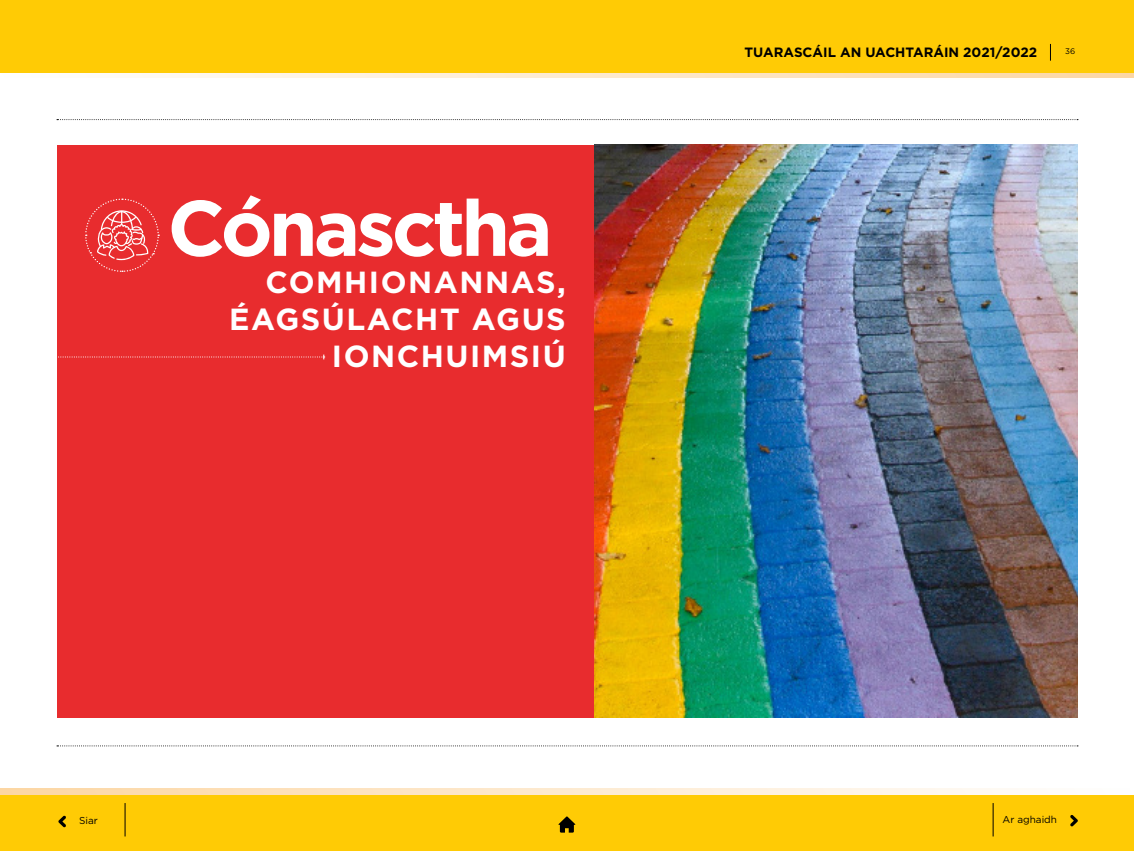
<style>
.page{position:relative;width:1134px;height:851px;background:#fff}
.page>*{position:absolute;margin:0;border:0;box-sizing:border-box;transform-origin:0 0}
.t1{font:700 78.4px "Gotham";letter-spacing:-.05em;color:#fff}
.t2{font:700 30.5px/36.6px "Gotham";letter-spacing:.05em;color:#fff;text-align:right}
.t3{font:700 13.5px "Gotham";color:#000}
.t4{font:10px "Gotham";color:#000}
.t5{font:8px "Gotham";color:#000}
</style>
<div class="page">
<div style="left:0;top:5px;width:1134px;height:73px;background:linear-gradient(to right,#fefffe,#fcd6a3)"></div>
<div style="left:0;top:788px;width:1134px;height:62px;background:linear-gradient(to right,#fcd6a3,#fefefe)"></div>
<div style="left:0;top:794px;width:1134px;height:56px;background:#ffcb05"></div>
<hr style="left:993px;top:802px;width:1px;height:34px;background:#000">
<hr style="left:125px;top:802px;width:1px;height:34px;background:#000">
<svg style="left:58px;top:815px;width:8px;height:12px"></svg>
<svg style="left:1070px;top:815px;width:8px;height:11px"></svg>
<div style="left:0;top:0;width:1134px;height:73px;background:#ffcb05"></div>
<svg style="left:1050px;top:44px;width:1px;height:17px"></svg>
<svg style="left:57px;top:119px;width:1021px;height:1px"></svg>
<svg style="left:57px;top:745px;width:1021px;height:1px"></svg>
<svg style="left:558px;top:816px;width:17px;height:16px"></svg>
<div style="left:57px;top:145px;width:1020px;height:572px;background:#e82c2e"></div>
<img style="left:595px;top:145px;width:483px;height:572px">
<svg style="left:58px;top:354px;width:267px;height:5px"></svg>
<svg style="left:85px;top:198px;width:75px;height:74px"></svg>
<h1 class="t1" style="left:167px;top:176px;width:387px">Cónasctha</h1>
<p class="t2" style="left:229px;top:264px;width:338px">COMHIONANNAS,<br>ÉAGSÚLACHT AGUS<br>IONCHUIMSIÚ</p>
<p class="t3" style="left:745px;top:43px;width:294px">TUARASCÁIL AN UACHTARÁIN 2021/2022</p>
<p class="t5" style="left:1065px;top:46px;width:12px">36</p>
<p class="t4" style="left:79px;top:813px;width:20px">Siar</p>
<p class="t4" style="left:1002px;top:813px;width:56px">Ar aghaidh</p>
</div>
